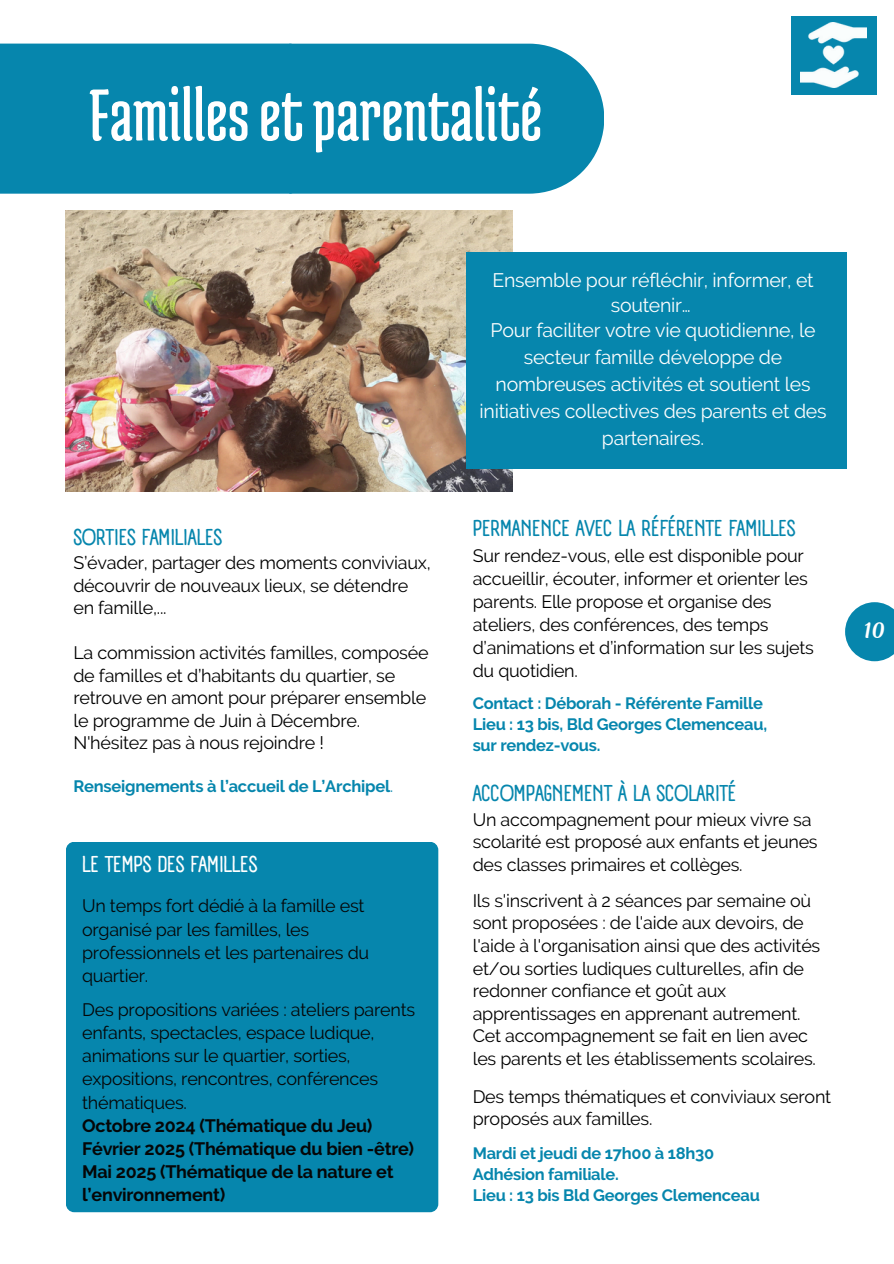
<style>
.page{position:relative;width:894px;height:1264px;background:#fff}
.page>*{position:absolute;margin:0;border:0;box-sizing:border-box;transform-origin:0 0}
.t1{font:78px "Medula One";color:#fff}
.t2{font:700 22.35px "A Day Without Sun Text";letter-spacing:-.015em;color:#0686ad}
.t3{font:700 22.35px "A Day Without Sun Text";letter-spacing:-.015em;color:#fff}
.t4{font:21px "Magnolia Script";color:#fff}
.t5{font:19.5px/26.4px "Raleway";letter-spacing:-.015em;color:#fefefe;text-align:center}
.t6{font:18px/22.6px "Raleway";letter-spacing:-.015em;color:#000}
.t7{font:18px/23.1px "Raleway";letter-spacing:-.015em;color:#050607}
.t8{font:700 18px/23.1px "Raleway";letter-spacing:-.015em;color:#050607}
.t9{font:700 16.5px/20.9px "Raleway";letter-spacing:-.015em;color:#0686ad}
.s1{font-weight:400}
</style>
<div class="page">
<div style="left:297px;top:44px;width:307px;height:150px;background:#0686ad"></div>
<div style="left:0;top:44px;width:297px;height:150px;background:#0686ad"></div>
<img style="left:66px;top:211px;width:446px;height:280px">
<div style="left:466px;top:252px;width:380px;height:216px;background:#0686ad"></div>
<div style="left:66px;top:841px;width:372px;height:371px;background:#0686ad;border-radius:8px"></div>
<div style="left:788px;top:14px;width:90px;height:83px;background:linear-gradient(to bottom,#0686ad,#0786ad)"></div>
<div style="left:790px;top:16px;width:86px;height:78px;background:#0686ad"></div>
<img style="left:800px;top:23px;width:65px;height:65px">
<svg style="left:845px;top:602px;width:48px;height:59px;background:#2e99ba"></svg>
<p class="t1" style="left:89px;top:74px;width:454px">Famillesetparentalité</p>
<p class="t2" style="left:73px;top:523px;width:150px">SORTIES FAMILIALES</p>
<p class="t6" style="left:73px;top:552px;width:359px">S’évader, partager des moments conviviaux, découvrir de nouveaux lieux, se détendre en famille,...</p>
<p class="t6" style="left:73px;top:642px;width:357px">La commission activités familles, composée de familles et d’habitants du quartier, se retrouve en amont pour préparer ensemble le programme de Juin à Décembre.<br>N'hésitez pas à nous rejoindre !</p>
<p class="t9" style="left:73px;top:776px;width:321px">Renseignements à l’accueil de L’Archipel<span class="s1">.</span></p>
<p class="t3" style="left:82px;top:850px;width:177px">LE TEMPS DES FAMILLES</p>
<p class="t7" style="left:82px;top:894px;width:288px">Un temps fort dédié à la famille est organisé par les familles, les professionnels et les partenaires du quartier.</p>
<p class="t7" style="left:82px;top:998px;width:334px">Des propositions variées : ateliers parents enfants, spectacles, espace ludique, animations sur le quartier, sorties, expositions, rencontres, conférences thématiques.</p>
<p class="t8" style="left:82px;top:1113px;width:333px">Octobre 2024 (Thématique du Jeu)<br>Février 2025 (Thématique du bien -être)<br>Mai 2025 (Thématique de la nature et l’environnement)</p>
<h3 class="t5" style="left:479px;top:267px;width:348px">Ensemble pour réfléchir, informer, et soutenir…<br>Pour faciliter votre vie quotidienne, le secteur famille développe de nombreuses activités et soutient les initiatives collectives des parents et des partenaires.</h3>
<p class="t2" style="left:472px;top:515px;width:324px">PERMANENCE AVEC LA RÉFÉRENTE FAMILLES</p>
<p class="t6" style="left:472px;top:544px;width:342px;line-height:23.1px">Sur rendez-vous, elle est disponible pour accueillir, écouter, informer et orienter les parents. Elle propose et organise des ateliers, des conférences, des temps d’animations et d’information sur les sujets du quotidien.</p>
<p class="t9" style="left:472px;top:693px;width:296px">Contact : Déborah - Référente Famille<br>Lieu : 13 bis, Bld Georges Clemenceau, sur rendez-vous.</p>
<p class="t2" style="left:472px;top:780px;width:265px">ACCOMPAGNEMENT À LA SCOLARITÉ</p>
<p class="t6" style="left:472px;top:808px;width:346px">Un accompagnement pour mieux vivre sa scolarité est proposé aux enfants et jeunes des classes primaires et collèges.</p>
<p class="t6" style="left:472px;top:888px;width:349px">Ils s'inscrivent à 2 séances par semaine où sont proposées : de l'aide aux devoirs, de l'aide à l'organisation ainsi que des activités et/ou sorties ludiques culturelles, afin de redonner confiance et goût aux apprentissages en apprenant autrement.<br>Cet accompagnement se fait en lien avec les parents et les établissements scolaires.</p>
<p class="t6" style="left:472px;top:1084px;width:360px">Des temps thématiques et conviviaux seront proposés aux familles.</p>
<p class="t9" style="left:472px;top:1142px;width:289px">Mardi et jeudi de 17h00 à 18h30<br>Adhésion familiale.<br>Lieu : 13 bis Bld Georges Clemenceau</p>
<p class="t4" style="left:863px;top:616px;width:22px">10</p>
</div>
